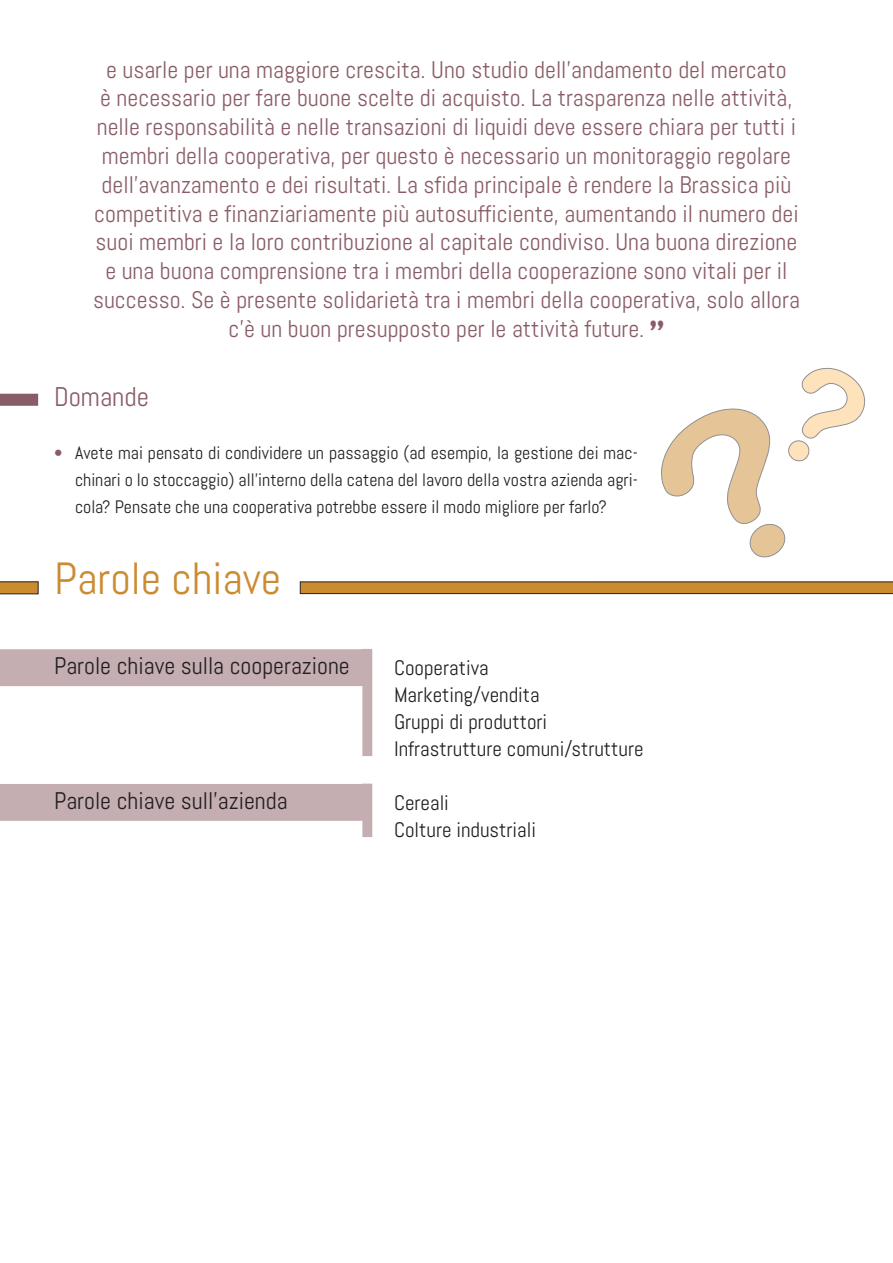
<style>
.page{position:relative;width:893px;height:1263px;background:#fff}
.page>*{position:absolute;margin:0;border:0;box-sizing:border-box;transform-origin:0 0}
.t1{font:45px "Abel";color:#cb8c30}
.t2{font:27px "Abel";color:#8a5d66}
.t3{font:24px/28.8px "Abel";color:#8a5d66;text-align:center}
.t4{font:24px "Abel";color:#231f20}
.t5{font:21px "Abel";color:#231f20}
.t6{font:18px/27px "Abel";color:#231f20;text-align:justify}
.s1{font-family:"Cooper";font-weight:900}
.s2{color:#8a5d66}
</style>
<div class="page">
<svg style="left:0;top:394px;width:38px;height:12px"></svg>
<svg style="left:661px;top:368px;width:204px;height:189px"></svg>
<svg style="left:299px;top:581px;width:594px;height:13px;background:#b37f33"></svg>
<svg style="left:0;top:581px;width:39px;height:14px"></svg>
<svg style="left:0;top:649px;width:372px;height:107px"></svg>
<svg style="left:0;top:784px;width:372px;height:53px"></svg>
<p class="t3" style="left:93px;top:55px;width:708px">e usarle per una maggiore crescita. Uno studio dell’andamento del mercato<br>è necessario per fare buone scelte di acquisto. La trasparenza nelle attività, nelle responsabilità e nelle transazioni di liquidi deve essere chiara per tutti i membri della cooperativa, per questo è necessario un monitoraggio regolare dell’avanzamento e dei risultati. La sfida principale è rendere la Brassica più competitiva e finanziariamente più autosufficiente, aumentando il numero dei suoi membri e la loro contribuzione al capitale condiviso. Una buona direzione e una buona comprensione tra i membri della cooperazione sono vitali per il successo. Se è presente solidarietà tra i membri della cooperativa, solo allora c’è un buon presupposto per le attività future. <span class="s1">’’</span></p>
<p class="t2" style="left:54px;top:379px;width:97px">Domande</p>
<p class="t6" style="left:75px;top:439px;width:564px;text-indent:-21px"><span class="s2">•</span> Avete mai pensato di condividere un passaggio (ad esempio, la gestione dei mac&shy;chinari o lo stoccaggio) all’interno della catena del lavoro della vostra azienda agri&shy;cola? Pensate che una cooperativa potrebbe essere il modo migliore per farlo?</p>
<p class="t1" style="left:54px;top:550px;width:229px">Parole chiave</p>
<p class="t4" style="left:54px;top:651px;width:297px">Parole chiave sulla cooperazione</p>
<p class="t4" style="left:54px;top:785px;width:235px">Parole chiave sull’azienda</p>
<p class="t5" style="left:394px;top:654px;width:96px">Cooperativa</p>
<p class="t5" style="left:394px;top:681px;width:147px">Marketing/vendita</p>
<p class="t5" style="left:394px;top:708px;width:155px">Gruppi di produttori</p>
<p class="t5" style="left:394px;top:735px;width:251px">Infrastrutture comuni/strutture</p>
<p class="t5" style="left:394px;top:789px;width:56px">Cereali</p>
<p class="t5" style="left:394px;top:816px;width:143px">Colture industriali</p>
</div>
